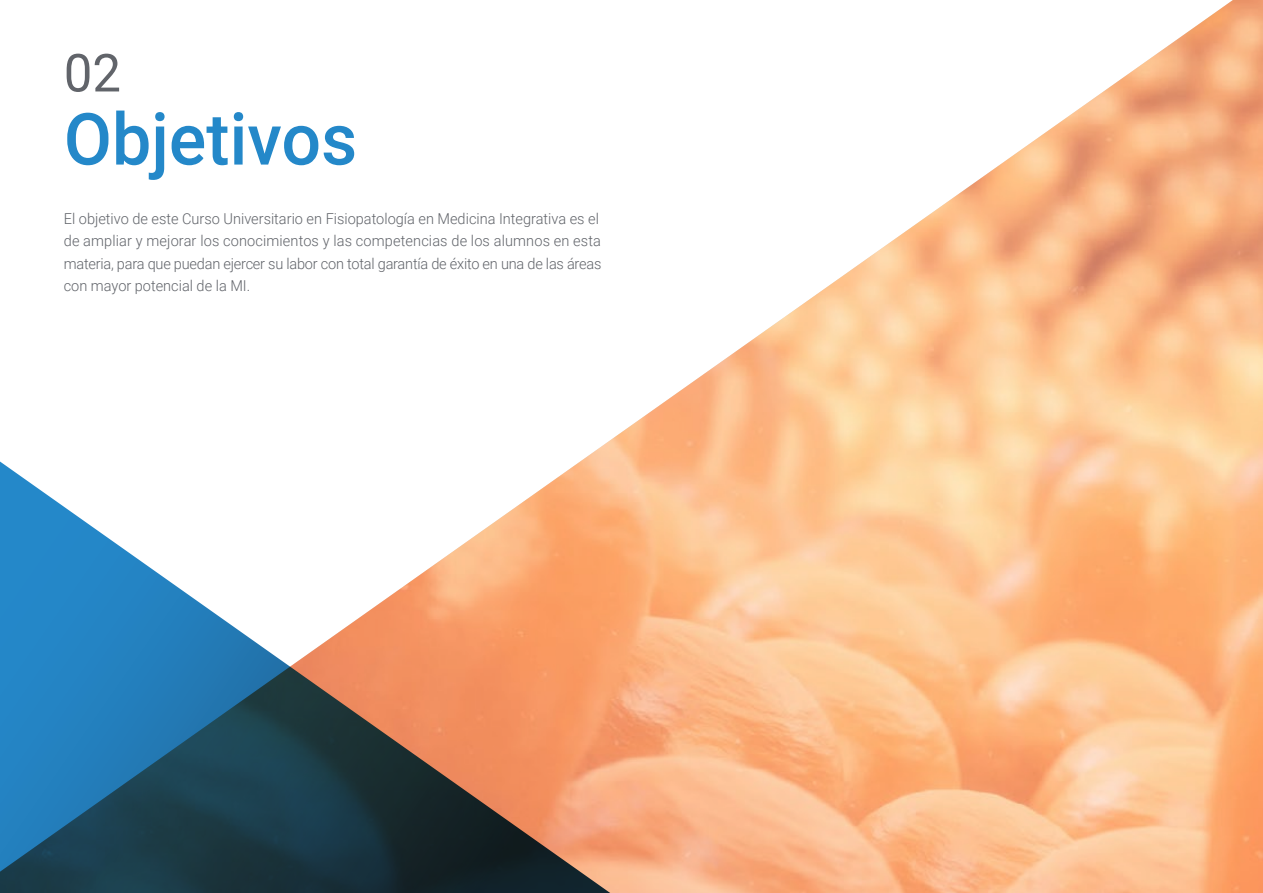
<style>
.page{position:relative;width:1263px;height:893px;background:#fff}
.page>*{position:absolute;margin:0;border:0;box-sizing:border-box;transform-origin:0 0}
.t1{font:500 72px "Roboto";color:#2488c9}
.t2{font:52.5px "Roboto";color:#61646a}
.t3{font:300 15px/22.5px "Roboto";color:#61646a}
</style>
<div class="page">
<img style="left:602px;top:0;width:661px;height:893px">
<svg style="left:0;top:446px;width:640px;height:447px"></svg>
<h2 class="t2" style="left:64px;top:36px;width:59px">02</h2>
<h1 class="t1" style="left:64px;top:89px;width:295px">Objetivos</h1>
<p class="t3" style="left:64px;top:207px;width:539px">El objetivo de este Curso Universitario en Fisiopatología en Medicina Integrativa es el de ampliar y mejorar los conocimientos y las competencias de los alumnos en esta materia, para que puedan ejercer su labor con total garantía de éxito en una de las áreas con mayor potencial de la MI.</p>
</div>
